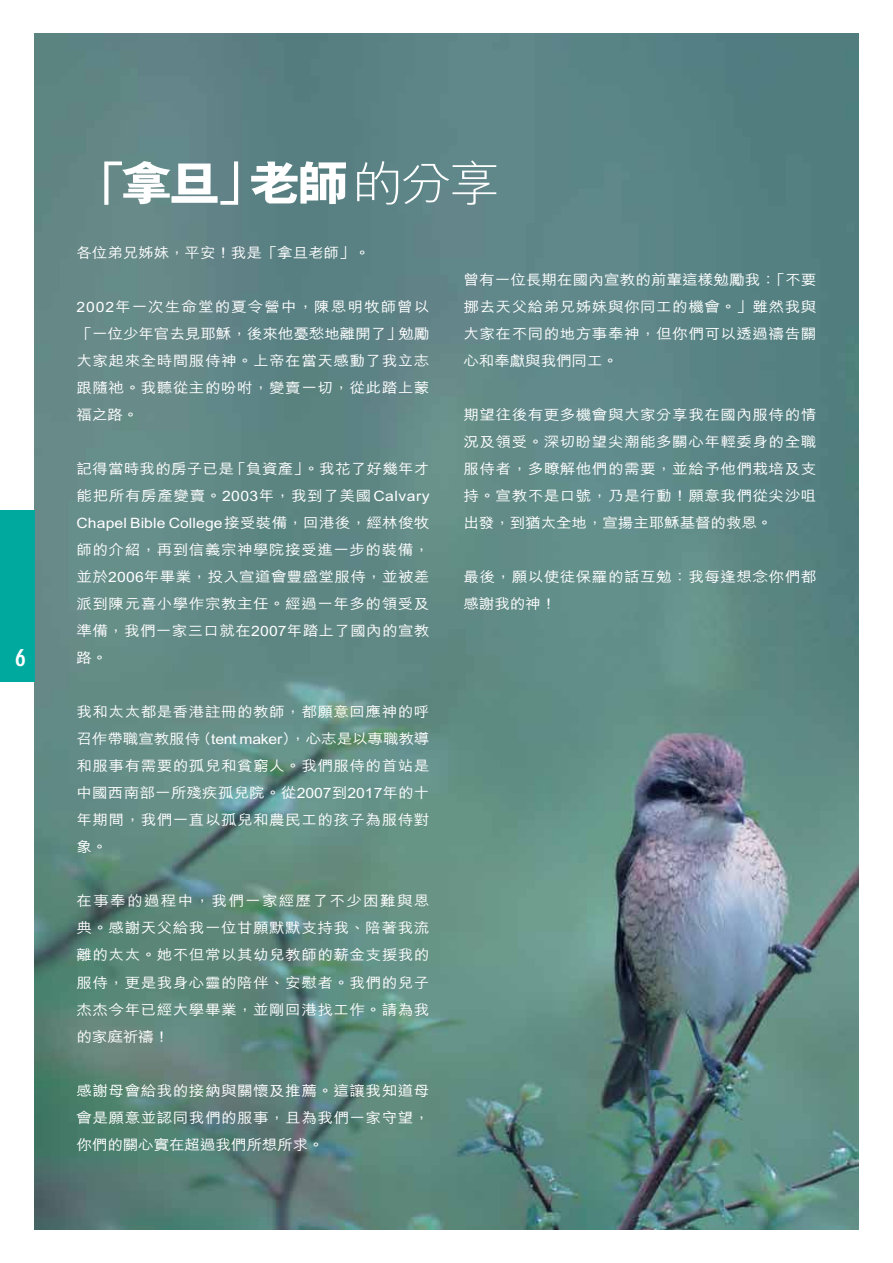
<style>
.page{position:relative;width:893px;height:1263px;background:#fff}
.page>*{position:absolute;margin:0;border:0;box-sizing:border-box;transform-origin:0 0}
.t1{font:800 48px "M Hei HK";color:#fff;scale:1.1 1}
.t2{font:700 condensed 24px "DIN Neuzeit Grotesk";color:#fff;scale:1.1 1}
.t3{font:500 14.25px/27px "M Hei HK";letter-spacing:.025em;color:#fff;text-align:justify;scale:1.1 1}
.t4{font:500 14.25px "M Hei HK";letter-spacing:-.015em;color:#fff;scale:1.1 1}
.s1{font-weight:300}
</style>
<div class="page">
<img style="left:34px;top:34px;width:825px;height:1195px">
<div style="left:0;top:510px;width:34px;height:171px;background:#00a99e"></div>
<h2 class="t2" style="left:15px;top:644px;width:11px">6</h2>
<h1 class="t1" style="left:77px;top:151px;width:387px">「拿旦」老師<span class="s1">的分享</span></h1>
<p class="t4" style="left:77px;top:243px;width:268px">各位弟兄姊妹，平安！我是「拿旦老師」。</p>
<p class="t3" style="left:77px;top:293px;width:322px">2002年一次生命堂的夏令營中，陳恩明牧師曾以「一位少年官去見耶穌，後來他憂愁地離開了」勉勵大家起來全時間服侍神。上帝在當天感動了我立志跟隨祂。我聽從主的吩咐，變賣一切，從此踏上蒙福之路。</p>
<p class="t3" style="left:77px;top:455px;width:322px">記得當時我的房子已是「負資產」。我花了好幾年才能把所有房產變賣。2003年，我到了美國Calvary Chapel Bible College接受裝備，回港後，經林俊牧師的介紹，再到信義宗神學院接受進一步的裝備，並於2006年畢業，投入宣道會豐盛堂服侍，並被差派到陳元喜小學作宗教主任。經過一年多的領受及準備，我們一家三口就在2007年踏上了國內的宣教路。</p>
<p class="t3" style="left:77px;top:698px;width:322px">我和太太都是香港註冊的教師，都願意回應神的呼召作帶職宣教服侍（tent maker），心志是以專職教導和服事有需要的孤兒和貧窮人。我們服侍的首站是中國西南部一所殘疾孤兒院。從2007到2017年的十年期間，我們一直以孤兒和農民工的孩子為服侍對象。</p>
<p class="t3" style="left:77px;top:887px;width:322px">在事奉的過程中，我們一家經歷了不少困難與恩典。感謝天父給我一位甘願默默支持我、陪著我流離的太太。她不但常以其幼兒教師的薪金支援我的服侍，更是我身心靈的陪伴、安慰者。我們的兒子杰杰今年已經大學畢業，並剛回港找工作。請為我的家庭祈禱！</p>
<p class="t3" style="left:77px;top:1076px;width:322px">感謝母會給我的接納與關懷及推薦。這讓我知道母會是願意並認同我們的服事，且為我們一家守望，你們的關心實在超過我們所想所求。</p>
<p class="t3" style="left:463px;top:266px;width:322px">曾有一位長期在國內宣教的前輩這樣勉勵我：「不要挪去天父給弟兄姊妹與你同工的機會。」雖然我與大家在不同的地方事奉神，但你們可以透過禱告關心和奉獻與我們同工。</p>
<p class="t3" style="left:463px;top:401px;width:322px">期望往後有更多機會與大家分享我在國內服侍的情況及領受。深切盼望尖潮能多關心年輕委身的全職服侍者，多瞭解他們的需要，並給予他們栽培及支持。宣教不是口號，乃是行動！願意我們從尖沙咀出發，到猶太全地，宣揚主耶穌基督的救恩。</p>
<p class="t3" style="left:463px;top:563px;width:322px">最後，願以使徒保羅的話互勉：我每逢想念你們都感謝我的神！</p>
</div>
